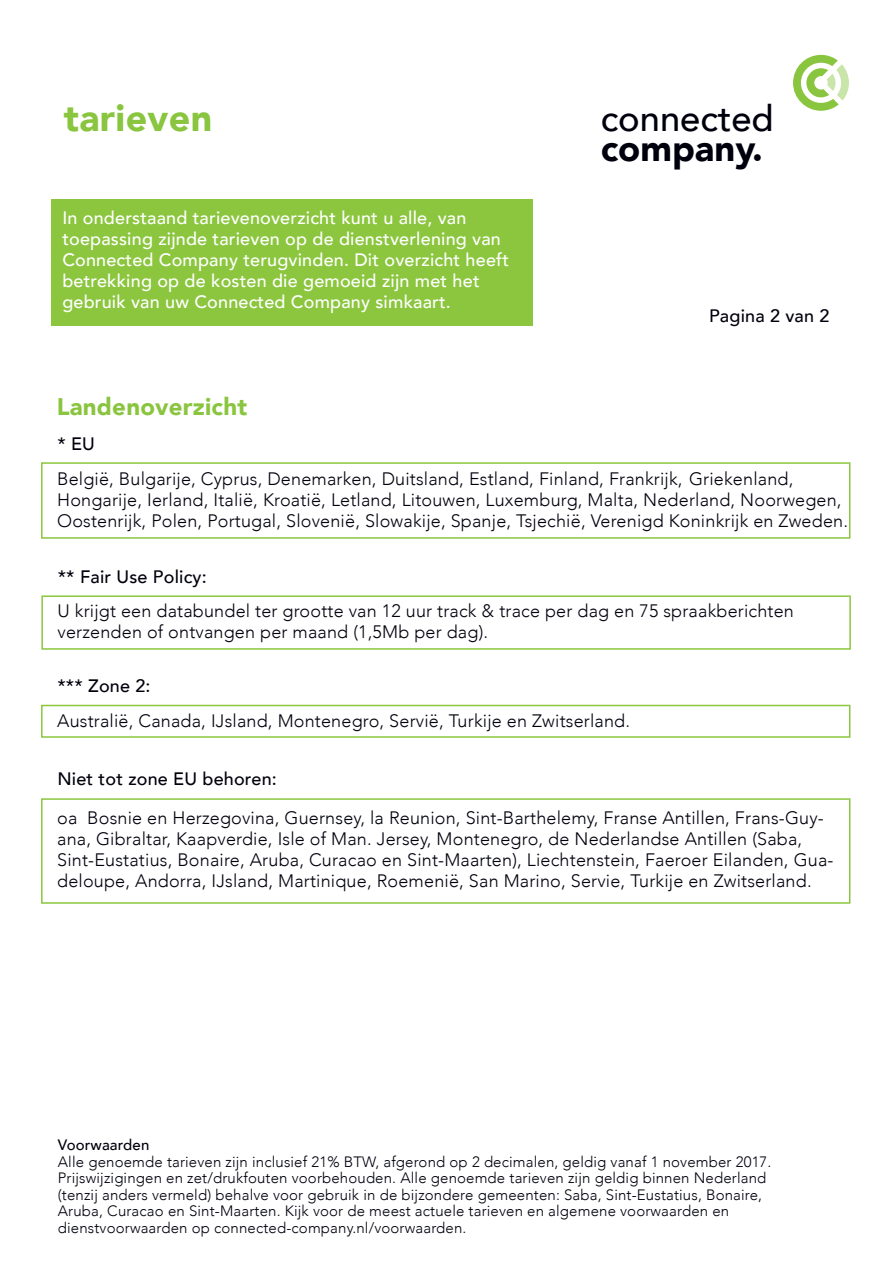
<style>
.page{position:relative;width:893px;height:1263px;background:#fff}
.page>*{position:absolute;margin:0;border:0;box-sizing:border-box;transform-origin:0 0}
.t1{font:900 37.5px "Avenir";letter-spacing:.01em;color:#89c53f}
.t2{font:500 36.3px "Avenir";color:#00000d}
.t3{font:900 36.3px "Avenir";color:#00000d}
.t4{font:900 24px "Avenir";letter-spacing:.01em;color:#89c53f}
.t5{font:300 18px/21px "Avenir";letter-spacing:.01em;color:#00000d}
.t6{font:500 18px/21px "Avenir";letter-spacing:.01em;color:#fff}
.t7{font:500 18px "Avenir";letter-spacing:.01em;color:#00000d}
.t8{font:300 15px/16.5px "Avenir";letter-spacing:.01em;color:#00000d}
.t9{font:500 15px "Avenir";letter-spacing:.01em;color:#00000d}
</style>
<div class="page">
<div style="left:52px;top:199px;width:481px;height:126px;background:#8bc63e"></div>
<svg style="left:793px;top:55px;width:56px;height:56px"></svg>
<div style="left:41px;top:462px;width:809px;height:77px;border:2px solid #8bc63e"></div>
<div style="left:41px;top:705px;width:809px;height:33px;border:2px solid #8bc63e"></div>
<div style="left:41px;top:798px;width:809px;height:106px;border:2px solid #8bc63e"></div>
<div style="left:41px;top:595px;width:810px;height:55px;border:2px solid #8bc63e"></div>
<h1 class="t1" style="left:64px;top:86px;width:150px">tarieven</h1>
<p class="t6" style="left:62px;top:206px;width:448px">In onderstaand tarievenoverzicht kunt u alle, van toepassing zijnde tarieven op de dienstverlening van Connected Company terugvinden. Dit overzicht heeft betrekking op de kosten die gemoeid zijn met het gebruik van uw Connected Company simkaart.</p>
<h3 class="t4" style="left:57px;top:386px;width:192px">Landenoverzicht</h3>
<p class="t7" style="left:57px;top:428px;width:39px">* EU</p>
<h2 class="t2" style="left:601px;top:87px;width:175px">connected</h2>
<h2 class="t3" style="left:601px;top:117px;width:164px">company.</h2>
<p class="t7" style="left:709px;top:300px;width:122px">Pagina 2 van 2</p>
<p class="t5" style="left:57px;top:469px;width:792px">België, Bulgarije, Cyprus, Denemarken, Duitsland, Estland, Finland, Frankrijk, Griekenland,<br>Hongarije, Ierland, Italië, Kroatië, Letland, Litouwen, Luxemburg, Malta, Nederland, Noorwegen,<br>Oostenrijk, Polen, Portugal, Slovenië, Slowakije, Spanje, Tsjechië, Verenigd Koninkrijk en Zweden.</p>
<p class="t7" style="left:58px;top:561px;width:150px">** Fair Use Policy:</p>
<p class="t5" style="left:58px;top:601px;width:738px">U krijgt een databundel ter grootte van 12 uur track &amp; trace per dag en 75 spraakberichten verzenden of ontvangen per maand (1,5Mb per dag).</p>
<p class="t7" style="left:57px;top:670px;width:95px">*** Zone 2:</p>
<p class="t5" style="left:57px;top:710px;width:574px">Australië, Canada, IJsland, Montenegro, Servië, Turkije en Zwitserland.</p>
<p class="t7" style="left:57px;top:764px;width:221px">Niet tot zone EU behoren:</p>
<p class="t5" style="left:57px;top:807px;width:778px">oa Bosnie en Herzegovina, Guernsey, la Reunion, Sint-Barthelemy, Franse Antillen, Frans-Guy&shy;ana, Gibraltar, Kaapverdie, Isle of Man. Jersey, Montenegro, de Nederlandse Antillen (Saba, Sint-Eustatius, Bonaire, Aruba, Curacao en Sint-Maarten), Liechtenstein, Faeroer Eilanden, Gua&shy;deloupe, Andorra, IJsland, Martinique, Roemenië, San Marino, Servie, Turkije en Zwitserland.</p>
<p class="t9" style="left:58px;top:1132px;width:93px">Voorwaarden</p>
<p class="t8" style="left:58px;top:1153px;width:715px">Alle genoemde tarieven zijn inclusief 21% BTW, afgerond op 2 decimalen, geldig vanaf 1 november 2017.<br>Prijswijzigingen en zet/drukfouten voorbehouden. Alle genoemde tarieven zijn geldig binnen Nederland (tenzij anders vermeld) behalve voor gebruik in de bijzondere gemeenten: Saba, Sint-Eustatius, Bonaire, Aruba, Curacao en Sint-Maarten. Kijk voor de meest actuele tarieven en algemene voorwaarden en dienstvoorwaarden op connected-company.nl/voorwaarden.</p>
</div>
